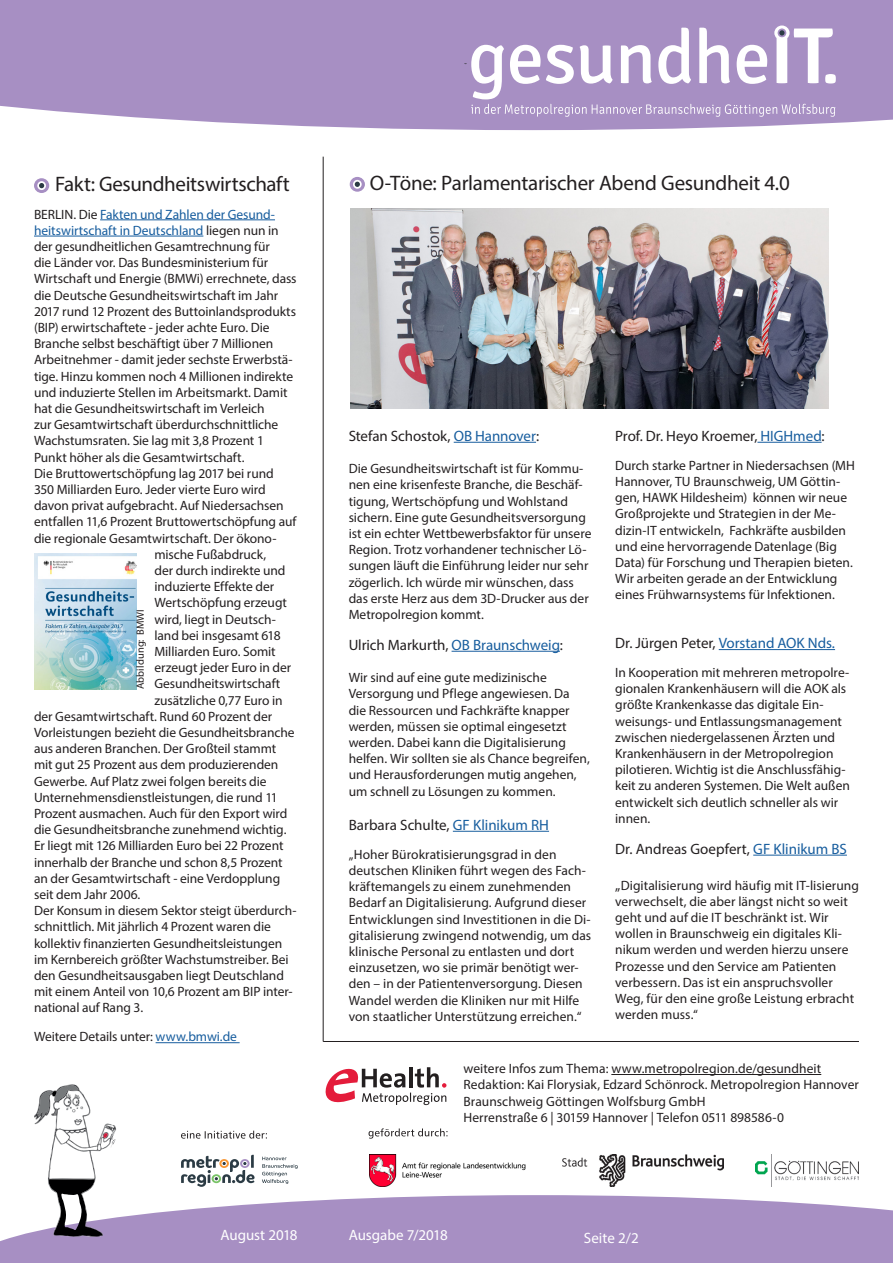
<style>
.page{position:relative;width:893px;height:1263px;background:#fff}
.page>*{position:absolute;margin:0;border:0;box-sizing:border-box;transform-origin:0 0}
.t1{font:21px "Myriad Pro";letter-spacing:-.015em;color:#231f20}
.t2{font:15px "Myriad Pro";letter-spacing:-.005em;color:#231f20}
.t3{font:15px "Myriad Pro";letter-spacing:-.005em;color:#fff}
.t4{font:13.5px/16.2px "Myriad Pro";letter-spacing:-.005em;color:#231f20}
.t5{font:13.5px "Myriad Pro";letter-spacing:-.005em;color:#175d9e}
.t6{font:10.5px "Myriad Pro";letter-spacing:.01em;color:#231f20}
.s1{color:#231f20}
.s2{color:#175d9e}
.s3{font-size:15px}
</style>
<div class="page">
<hr style="left:454px;top:442px;width:82px;height:1px;background:#175d9e">
<hr style="left:452px;top:651px;width:108px;height:1px;background:#175d9e">
<hr style="left:453px;top:831px;width:96px;height:1px;background:#175d9e">
<hr style="left:100px;top:219px;width:175px;height:1px;background:#175d9e">
<hr style="left:34px;top:236px;width:169px;height:1px;background:#175d9e">
<hr style="left:156px;top:1042px;width:84px;height:1px;background:#175d9e">
<div style="left:0;top:0;width:893px;height:130px;background:#a78fc3"></div>
<svg style="left:325px;top:1067px;width:121px;height:38px"></svg>
<hr style="left:323px;top:157px;width:1px;height:884px;background:#231f20">
<svg style="left:0;top:1195px;width:893px;height:68px;fill:#a78fc3"></svg>
<hr style="left:323px;top:1041px;width:536px;height:1px;background:#231f20">
<hr style="left:611px;top:1074px;width:210px;height:1px;background:#231f20">
<img style="left:756px;top:1155px;width:103px;height:31px">
<svg style="left:369px;top:1128px;width:78px;height:10px"></svg>
<svg style="left:181px;top:1131px;width:86px;height:7px"></svg>
<svg style="left:33px;top:1084px;width:84px;height:153px"></svg>
<svg style="left:262px;top:1157px;width:36px;height:27px"></svg>
<svg style="left:181px;top:1155px;width:74px;height:32px"></svg>
<img style="left:369px;top:1155px;width:157px;height:32px">
<img style="left:562px;top:1155px;width:161px;height:32px">
<svg style="left:463px;top:26px;width:373px;height:91px"></svg>
<svg style="left:34px;top:178px;width:15px;height:15px"></svg>
<svg style="left:350px;top:177px;width:15px;height:15px"></svg>
<hr style="left:757px;top:442px;width:65px;height:1px;background:#175d9e">
<hr style="left:719px;top:649px;width:116px;height:1px;background:#175d9e">
<hr style="left:753px;top:855px;width:94px;height:1px;background:#175d9e">
<img style="left:34px;top:553px;width:102px;height:137px">
<img style="left:351px;top:208px;width:477px;height:200px">
<p class="t1" style="left:55px;top:171px;width:236px">Fakt: Gesundheitswirtschaft</p>
<p class="t1" style="left:370px;top:170px;width:421px">O-Töne: Parlamentarischer Abend Gesundheit 4.0</p>
<p class="t5" style="left:34px;top:206px;width:242px"><span class="s1">BERLIN. Die</span> Fakten und Zahlen der Gesund-</p>
<p class="t5" style="left:34px;top:222px;width:246px">heitswirtschaft in Deutschland <span class="s1">liegen nun in</span></p>
<p class="t4" style="left:34px;top:238px;width:237px">der gesundheitlichen Gesamtrechnung für</p>
<p class="t4" style="left:34px;top:254px;width:236px">die Länder vor. Das Bundesministerium für</p>
<p class="t4" style="left:34px;top:270px;width:264px">Wirtschaft und Energie (BMWi) errechnete, dass</p>
<p class="t4" style="left:34px;top:287px;width:246px">die Deutsche Gesundheitswirtschaft im Jahr</p>
<p class="t4" style="left:34px;top:303px;width:264px">2017 rund 12 Prozent des Buttoinlandsprodukts</p>
<p class="t4" style="left:34px;top:319px;width:237px">(BIP) erwirtschaftete - jeder achte Euro. Die</p>
<p class="t4" style="left:34px;top:335px;width:241px">Branche selbst beschäftigt über 7 Millionen</p>
<p class="t4" style="left:34px;top:351px;width:260px">Arbeitnehmer - damit jeder sechste Erwerbstä-</p>
<p class="t4" style="left:34px;top:368px;width:261px">tige. Hinzu kommen noch 4 Millionen indirekte</p>
<p class="t4" style="left:34px;top:384px;width:255px">und induzierte Stellen im Arbeitsmarkt. Damit</p>
<p class="t4" style="left:34px;top:400px;width:232px">hat die Gesundheitswirtschaft im Verleich</p>
<p class="t4" style="left:34px;top:416px;width:246px">zur Gesamtwirtschaft überdurchschnittliche</p>
<p class="t4" style="left:34px;top:432px;width:231px">Wachstumsraten. Sie lag mit 3,8 Prozent 1</p>
<p class="t4" style="left:34px;top:449px;width:212px">Punkt höher als die Gesamtwirtschaft.</p>
<p class="t4" style="left:34px;top:465px;width:241px">Die Bruttowertschöpfung lag 2017 bei rund</p>
<p class="t4" style="left:34px;top:481px;width:233px">350 Milliarden Euro. Jeder vierte Euro wird</p>
<p class="t4" style="left:34px;top:497px;width:251px">davon privat aufgebracht. Auf Niedersachsen</p>
<p class="t4" style="left:34px;top:513px;width:264px">entfallen 11,6 Prozent Bruttowertschöpfung auf</p>
<p class="t4" style="left:34px;top:530px;width:244px">die regionale Gesamtwirtschaft. Der ökono-</p>
<p class="t4" style="left:154px;top:546px;width:113px">mische Fußabdruck,</p>
<p class="t4" style="left:154px;top:562px;width:133px">der durch indirekte und</p>
<p class="t4" style="left:154px;top:578px;width:121px">induzierte Effekte der</p>
<p class="t4" style="left:154px;top:594px;width:134px">Wertschöpfung erzeugt</p>
<p class="t4" style="left:154px;top:611px;width:123px">wird, liegt in Deutsch-</p>
<p class="t4" style="left:154px;top:627px;width:128px">land bei insgesamt 618</p>
<p class="t4" style="left:154px;top:643px;width:123px">Milliarden Euro. Somit</p>
<p class="t4" style="left:154px;top:659px;width:138px">erzeugt jeder Euro in der</p>
<p class="t4" style="left:154px;top:675px;width:127px">Gesundheitswirtschaft</p>
<p class="t4" style="left:154px;top:692px;width:130px">zusätzliche 0,77 Euro in</p>
<p class="t4" style="left:34px;top:708px;width:240px">der Gesamtwirtschaft. Rund 60 Prozent der</p>
<p class="t4" style="left:34px;top:724px;width:262px">Vorleistungen bezieht die Gesundheitsbranche</p>
<p class="t4" style="left:34px;top:740px;width:244px">aus anderen Branchen. Der Großteil stammt</p>
<p class="t4" style="left:34px;top:756px;width:246px">mit gut 25 Prozent aus dem produzierenden</p>
<p class="t4" style="left:34px;top:773px;width:234px">Gewerbe. Auf Platz zwei folgen bereits die</p>
<p class="t4" style="left:34px;top:789px;width:245px">Unternehmensdienstleistungen, die rund 11</p>
<p class="t4" style="left:34px;top:805px;width:255px">Prozent ausmachen. Auch für den Export wird</p>
<p class="t4" style="left:34px;top:821px;width:254px">die Gesundheitsbranche zunehmend wichtig.</p>
<p class="t4" style="left:34px;top:837px;width:251px">Er liegt mit 126 Milliarden Euro bei 22 Prozent</p>
<p class="t4" style="left:34px;top:854px;width:250px">innerhalb der Branche und schon 8,5 Prozent</p>
<p class="t4" style="left:34px;top:870px;width:248px">an der Gesamtwirtschaft - eine Verdopplung</p>
<p class="t4" style="left:34px;top:886px;width:108px">seit dem Jahr 2006.</p>
<p class="t4" style="left:34px;top:902px;width:264px">Der Konsum in diesem Sektor steigt überdurch-</p>
<p class="t4" style="left:34px;top:918px;width:238px">schnittlich. Mit jährlich 4 Prozent waren die</p>
<p class="t4" style="left:34px;top:935px;width:250px">kollektiv finanzierten Gesundheitsleistungen</p>
<p class="t4" style="left:34px;top:951px;width:256px">im Kernbereich größter Wachstumstreiber. Bei</p>
<p class="t4" style="left:34px;top:967px;width:251px">den Gesundheitsausgaben liegt Deutschland</p>
<p class="t4" style="left:34px;top:983px;width:260px">mit einem Anteil von 10,6 Prozent am BIP inter-</p>
<p class="t4" style="left:34px;top:999px;width:111px">national auf Rang 3.</p>
<p class="t4" style="left:34px;top:1028px;width:205px">Weitere Details unter: <span class="s2">www.bmwi.de</span></p>
<p class="t6" style="left:134px;top:689px;width:82px;rotate:-90deg">Abbildung: BMWI</p>
<p class="t2" style="left:349px;top:426px;width:192px">Stefan Schostok, <span class="s2">OB Hannover</span>:</p>
<p class="t4" style="left:349px;top:460px;width:244px">Die Gesundheitswirtschaft ist für Kommu&shy;nen eine krisenfeste Branche, die Beschäf&shy;tigung, Wertschöpfung und Wohlstand sichern. Eine gute Gesundheitsversorgung ist ein echter Wettbewerbsfaktor für unsere Region. Trotz vorhandener technischer Lö&shy;sungen läuft die Einführung leider nur sehr zögerlich. Ich würde mir wünschen, dass das erste Herz aus dem 3D-Drucker aus der Metropolregion kommt.</p>
<p class="t2" style="left:349px;top:635px;width:216px">Ulrich Markurth, <span class="s2">OB Braunschweig</span>:</p>
<p class="t4" style="left:349px;top:669px;width:243px">Wir sind auf eine gute medizinische Versorgung und Pflege angewiesen. Da die Ressourcen und Fachkräfte knapper werden, müssen sie optimal eingesetzt werden. Dabei kann die Digitalisierung helfen. Wir sollten sie als Chance begreifen, und Herausforderungen mutig angehen, um schnell zu Lösungen zu kommen.</p>
<p class="t2" style="left:349px;top:815px;width:202px">Barbara Schulte, <span class="s2">GF Klinikum RH</span></p>
<p class="t4" style="left:349px;top:846px;width:244px">„Hoher Bürokratisierungsgrad in den deutschen Kliniken führt wegen des Fach&shy;kräftemangels zu einem zunehmenden Bedarf an Digitalisierung. Aufgrund dieser Entwicklungen sind Investitionen in die Di&shy;gitalisierung zwingend notwendig, um das klinische Personal zu entlasten und dort einzusetzen, wo sie primär benötigt wer&shy;den – in der Patientenversorgung. Diesen Wandel werden die Kliniken nur mit Hilfe von staatlicher Unterstützung erreichen.“</p>
<p class="t2" style="left:615px;top:426px;width:211px">Prof. Dr. Heyo Kroemer, <span class="s2">HIGHmed</span>:</p>
<p class="t4" style="left:615px;top:457px;width:241px">Durch starke Partner in Niedersachsen (MH Hannover, TU Braunschweig, UM Göttin&shy;gen, HAWK Hildesheim) können wir neue Großprojekte und Strategien in der Me&shy;dizin-IT entwickeln, Fachkräfte ausbilden und eine hervorragende Datenlage (Big Data) für Forschung und Therapien bieten.<br>Wir arbeiten gerade an der Entwicklung eines Frühwarnsystems für Infektionen.</p>
<p class="t2" style="left:615px;top:634px;width:221px">Dr. Jürgen Peter, <span class="s2">Vorstand AOK Nds.</span></p>
<p class="t4" style="left:615px;top:664px;width:236px">In Kooperation mit mehreren metropolre&shy;gionalen Krankenhäusern will die AOK als größte Krankenkasse das digitale Ein&shy;weisungs- und Entlassungsmanagement zwischen niedergelassenen Ärzten und Krankenhäusern in der Metropolregion pilotieren. Wichtig ist die Anschlussfähig&shy;keit zu anderen Systemen. Die Welt außen entwickelt sich deutlich schneller als wir innen.</p>
<p class="t2" style="left:615px;top:839px;width:233px">Dr. Andreas Goepfert, <span class="s2">GF Klinikum BS</span></p>
<p class="t4" style="left:615px;top:877px;width:245px"><span class="s3">„</span>Digitalisierung wird häufig mit IT-lisierung verwechselt, die aber längst nicht so weit geht und auf die IT beschränkt ist. Wir wollen in Braunschweig ein digitales Kli&shy;nikum werden und werden hierzu unsere Prozesse und den Service am Patienten verbessern. Das ist ein anspruchsvoller Weg, für den eine große Leistung erbracht werden muss.“</p>
<p class="t4" style="left:463px;top:1060px;width:359px">weitere Infos zum Thema: www.metropolregion.de/gesundheit</p>
<p class="t4" style="left:463px;top:1076px;width:397px">Redaktion: Kai Florysiak, Edzard Schönrock. Metropolregion Hannover<br>Braunschweig Göttingen Wolfsburg GmbH</p>
<p class="t4" style="left:463px;top:1109px;width:322px">Herrenstraße 6 | 30159 Hannover | Telefon 0511 898586-0</p>
<p class="t3" style="left:220px;top:1226px;width:79px">August 2018</p>
<p class="t3" style="left:349px;top:1226px;width:101px">Ausgabe 7/2018</p>
<p class="t3" style="left:584px;top:1229px;width:56px">Seite 2/2</p>
</div>
